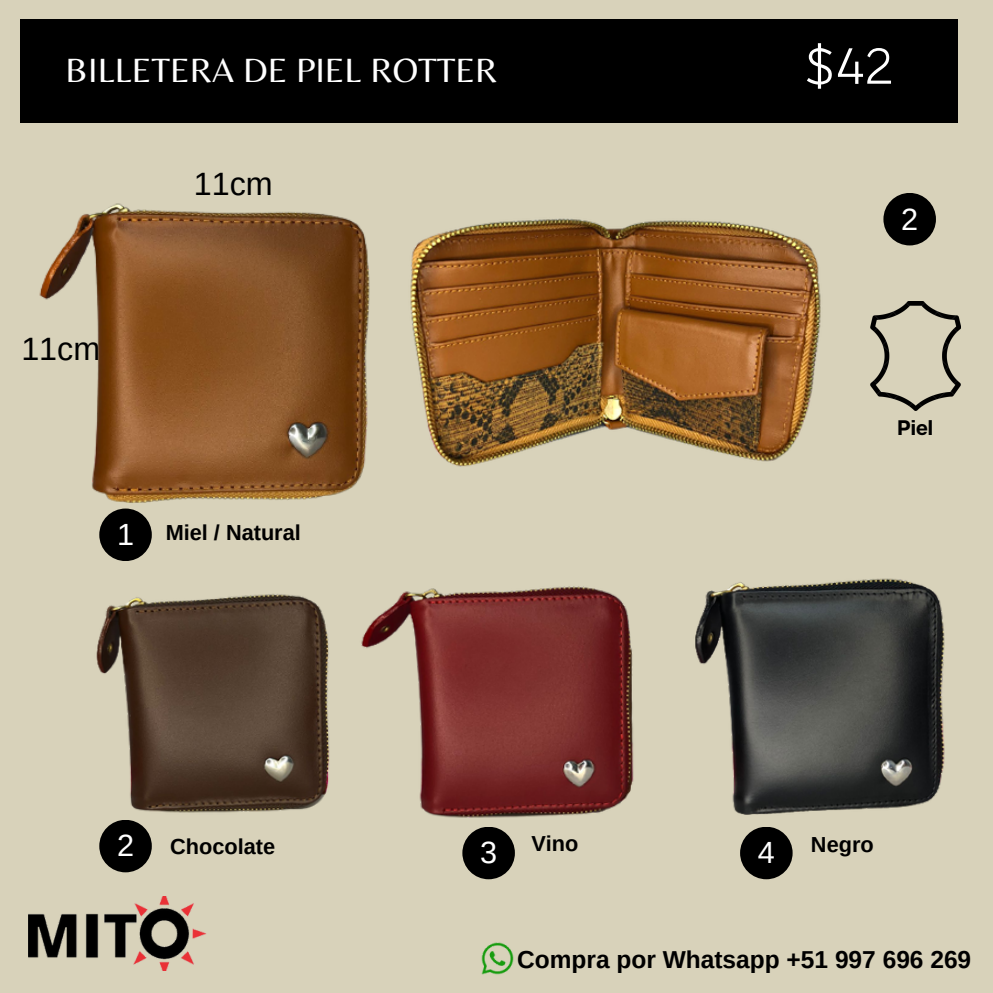
<style>
.page{position:relative;width:993px;height:993px;background:#fff}
.page>*{position:absolute;margin:0;border:0;box-sizing:border-box;transform-origin:0 0}
.t1{font:54.43px "Bellota";color:#fff}
.t2{font:35px "Belleza";color:#fff}
.t3{font:32.2px "Arimo";color:#000}
.t4{font:30.62px "Arimo";color:#fff}
.t5{font:700 24.5px "Arimo";color:#000}
.t6{font:700 21.7px "Arimo";color:#000}
.t7{font:700 21px "Articulat CF";color:#000}
</style>
<div class="page">
<div style="left:0;top:0;width:992px;height:992px;background:#d8d2ba"></div>
<img style="left:28px;top:896px;width:179px;height:74px">
<div style="left:99px;top:819px;width:53px;height:53px;background:#000;border-radius:50%"></div>
<div style="left:20px;top:20px;width:937px;height:103px;background:#000"></div>
<div style="left:883px;top:193px;width:52px;height:52px;background:#000;border-radius:50%"></div>
<div style="left:99px;top:508px;width:53px;height:53px;background:#000;border-radius:50%"></div>
<img style="left:361px;top:586px;width:273px;height:232px">
<img style="left:96px;top:594px;width:234px;height:227px">
<img style="left:39px;top:203px;width:331px;height:309px">
<img style="left:695px;top:578px;width:250px;height:237px">
<div style="left:462px;top:826px;width:53px;height:53px;background:#000;border-radius:50%"></div>
<div style="left:740px;top:826px;width:52px;height:53px;background:#000;border-radius:50%"></div>
<img style="left:410px;top:218px;width:411px;height:249px">
<img style="left:870px;top:301px;width:89px;height:109px">
<img style="left:481px;top:942px;width:33px;height:33px">
<p class="t2" style="left:66px;top:49px;width:433px">BILLETERA DE PIEL ROTTER</p>
<p class="t3" style="left:21px;top:331px;width:80px">11cm</p>
<p class="t3" style="left:194px;top:166px;width:80px">11cm</p>
<p class="t4" style="left:117px;top:517px;width:19px">1</p>
<p class="t6" style="left:166px;top:520px;width:137px">Miel / Natural</p>
<p class="t1" style="left:803px;top:31px;width:91px">$42</p>
<p class="t4" style="left:901px;top:202px;width:19px">2</p>
<p class="t7" style="left:897px;top:414px;width:37px">Piel</p>
<p class="t4" style="left:117px;top:828px;width:19px">2</p>
<p class="t6" style="left:170px;top:834px;width:106px">Chocolate</p>
<p class="t6" style="left:531px;top:830px;width:48px">Vino</p>
<p class="t6" style="left:810px;top:831px;width:64px">Negro</p>
<p class="t4" style="left:480px;top:835px;width:19px">3</p>
<p class="t4" style="left:757px;top:835px;width:19px">4</p>
<p class="t5" style="left:517px;top:946px;width:455px">Compra por Whatsapp +51 997 696 269</p>
</div>
